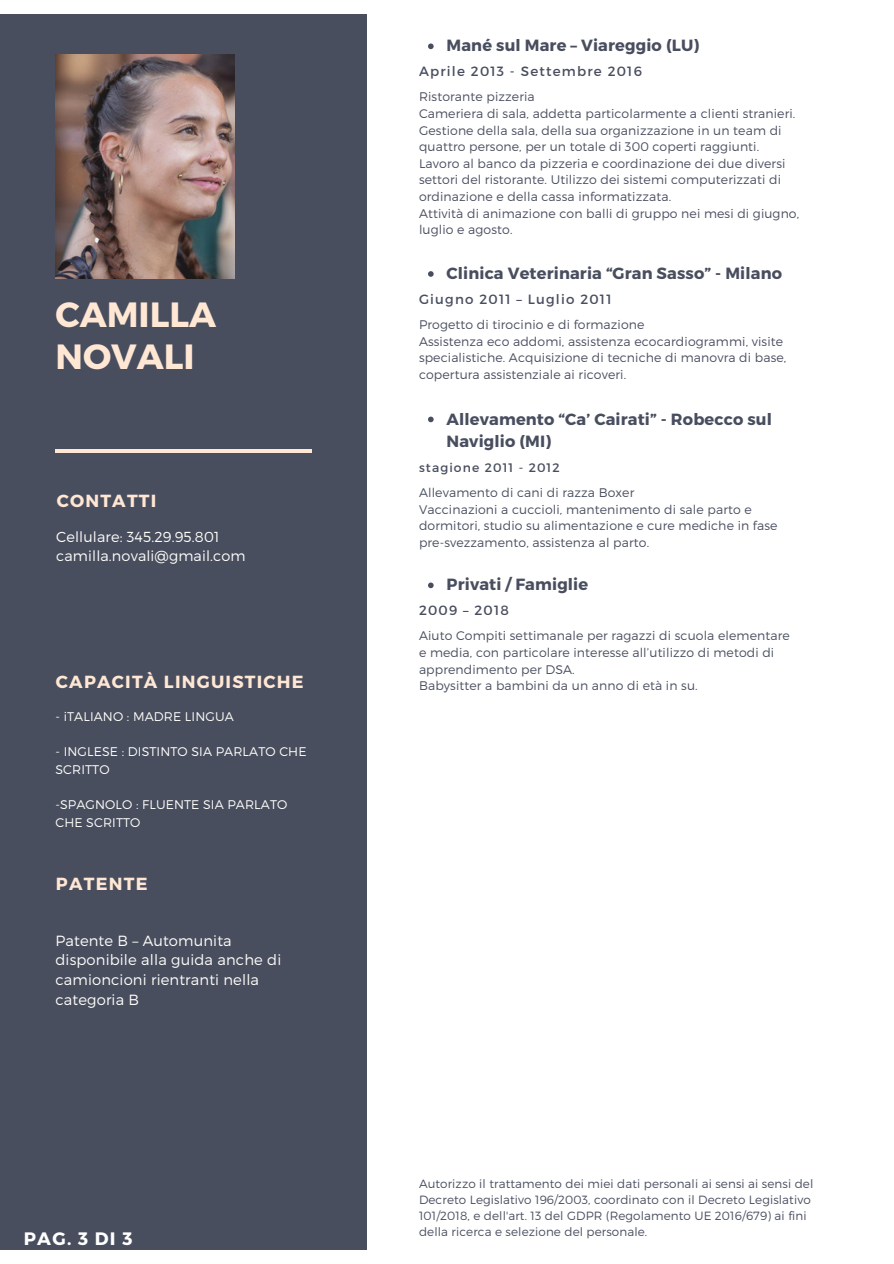
<style>
.page{position:relative;width:894px;height:1264px;background:#fff}
.page>*{position:absolute;margin:0;border:0;box-sizing:border-box;transform-origin:0 0}
.t1{font:700 34.95px/41.5px "Montserrat";color:#ffe7d4}
.t2{font:700 18px "Montserrat";color:#fff}
.t3{font:700 17.55px "Montserrat";letter-spacing:.07em;color:#ffe7d4}
.t4{font:700 16.2px/22.5px "Montserrat";letter-spacing:.01em;color:#494e5f}
.t5{font:300 14.7px/19.6px "Montserrat";letter-spacing:.01em;color:#fefefa}
.t6{font:300 14.4px/19.2px "Montserrat";letter-spacing:.01em;color:#fefefa}
.t7{font:13.35px "Montserrat";letter-spacing:.09em;color:#494e5f}
.t8{font:300 12.6px/17.5px "Montserrat";letter-spacing:.01em;color:#fefefa}
.t9{font:300 12.45px/16.6px "Montserrat";letter-spacing:.01em;color:#494e5f}
.t10{font:12.3px "Montserrat";letter-spacing:.09em;color:#494e5f}
.t11{font:300 11.85px/16px "Montserrat";letter-spacing:.01em;color:#494e5f}
</style>
<div class="page">
<svg style="left:428px;top:271px;width:5px;height:6px"></svg>
<svg style="left:428px;top:416px;width:5px;height:6px"></svg>
<div style="left:0;top:14px;width:366px;height:1235px;background:#494e5f"></div>
<hr style="left:55px;top:449px;width:256px;height:3px;background:#ffe7d4">
<img style="left:55px;top:55px;width:179px;height:224px">
<svg style="left:428px;top:582px;width:5px;height:6px"></svg>
<svg style="left:428px;top:43px;width:5px;height:6px"></svg>
<h3 class="t1" style="left:55px;top:292px;width:162px">CAMILLA<br>NOVALI</h3>
<h2 class="t3" style="left:57px;top:489px;width:101px">CONTATTI</h2>
<h2 class="t6" style="left:56px;top:526px;width:191px">Cellulare: 345.29.95.801 camilla.novali@gmail.com</h2>
<p class="t3" style="left:56px;top:670px;width:249px">CAPACITÀ LINGUISTICHE</p>
<h4 class="t8" style="left:55px;top:707px;width:180px">- iTALIANO : MADRE LINGUA</h4>
<p class="t8" style="left:55px;top:742px;width:252px">- INGLESE : DISTINTO SIA PARLATO CHE<br>SCRITTO</p>
<p class="t8" style="left:55px;top:795px;width:233px">-SPAGNOLO : FLUENTE SIA PARLATO<br>CHE SCRITTO</p>
<p class="t3" style="left:56px;top:872px;width:93px">PATENTE</p>
<p class="t5" style="left:55px;top:929px;width:227px">Patente B – Automunita disponibile alla guida anche di camioncioni rientranti nella categoria B</p>
<h2 class="t2" style="left:77px;top:1226px;width:12px">2</h2>
<h2 class="t2" style="left:122px;top:1226px;width:12px">2</h2>
<p class="t2" style="left:24px;top:1226px;width:110px">PAG. 3 DI 3</p>
<p class="t4" style="left:446px;top:34px;width:254px">Mané sul Mare – Viareggio (LU)</p>
<h4 class="t9" style="left:419px;top:88px;width:117px">Ristorante pizzeria</h4>
<p class="t9" style="left:419px;top:105px;width:378px">Cameriera di sala, addetta particolarmente a clienti stranieri.<br>Gestione della sala, della sua organizzazione in un team di quattro persone, per un totale di 300 coperti raggiunti.<br>Lavoro al banco da pizzeria e coordinazione dei due diversi settori del ristorante. Utilizzo dei sistemi computerizzati di ordinazione e della cassa informatizzata.</p>
<p class="t9" style="left:419px;top:204px;width:381px">Attività di animazione con balli di gruppo nei mesi di giugno, luglio e agosto.</p>
<p class="t7" style="left:419px;top:63px;width:224px">Aprile 2013 - Settembre 2016</p>
<p class="t4" style="left:446px;top:261px;width:337px">Clinica Veterinaria “Gran Sasso” - Milano</p>
<h4 class="t7" style="left:419px;top:290px;width:194px">Giugno 2011 – Luglio 2011</h4>
<h1 class="t9" style="left:419px;top:316px;width:227px">Progetto di tirocinio e di formazione</h1>
<h2 class="t9" style="left:419px;top:332px;width:369px">Assistenza eco addomi, assistenza ecocardiogrammi, visite specialistiche. Acquisizione di tecniche di manovra di base, copertura assistenziale ai ricoveri.</h2>
<h2 class="t4" style="left:446px;top:406px;width:327px">Allevamento “Ca’ Cairati” - Robecco sul<br>Naviglio (MI)</h2>
<p class="t9" style="left:419px;top:484px;width:217px">Allevamento di cani di razza Boxer</p>
<h5 class="t9" style="left:419px;top:500px;width:360px">Vaccinazioni a cuccioli, mantenimento di sale parto e dormitori, studio su alimentazione e cure mediche in fase pre-svezzamento, assistenza al parto.</h5>
<h5 class="t10" style="left:419px;top:459px;width:142px">stagione 2011 - 2012</h5>
<p class="t4" style="left:446px;top:572px;width:143px">Privati / Famiglie</p>
<p class="t9" style="left:419px;top:627px;width:372px">Aiuto Compiti settimanale per ragazzi di scuola elementare e media, con particolare interesse all’utilizzo di metodi di apprendimento per DSA.</p>
<p class="t9" style="left:419px;top:677px;width:280px">Babysitter a bambini da un anno di età in su.</p>
<p class="t7" style="left:419px;top:601px;width:91px">2009 – 2018</p>
<p class="t11" style="left:419px;top:1174px;width:396px">Autorizzo il trattamento dei miei dati personali ai sensi ai sensi del Decreto Legislativo 196/2003, coordinato con il Decreto Legislativo 101/2018, e dell'art. 13 del GDPR (Regolamento UE 2016/679) ai fini della ricerca e selezione del personale.</p>
</div>
